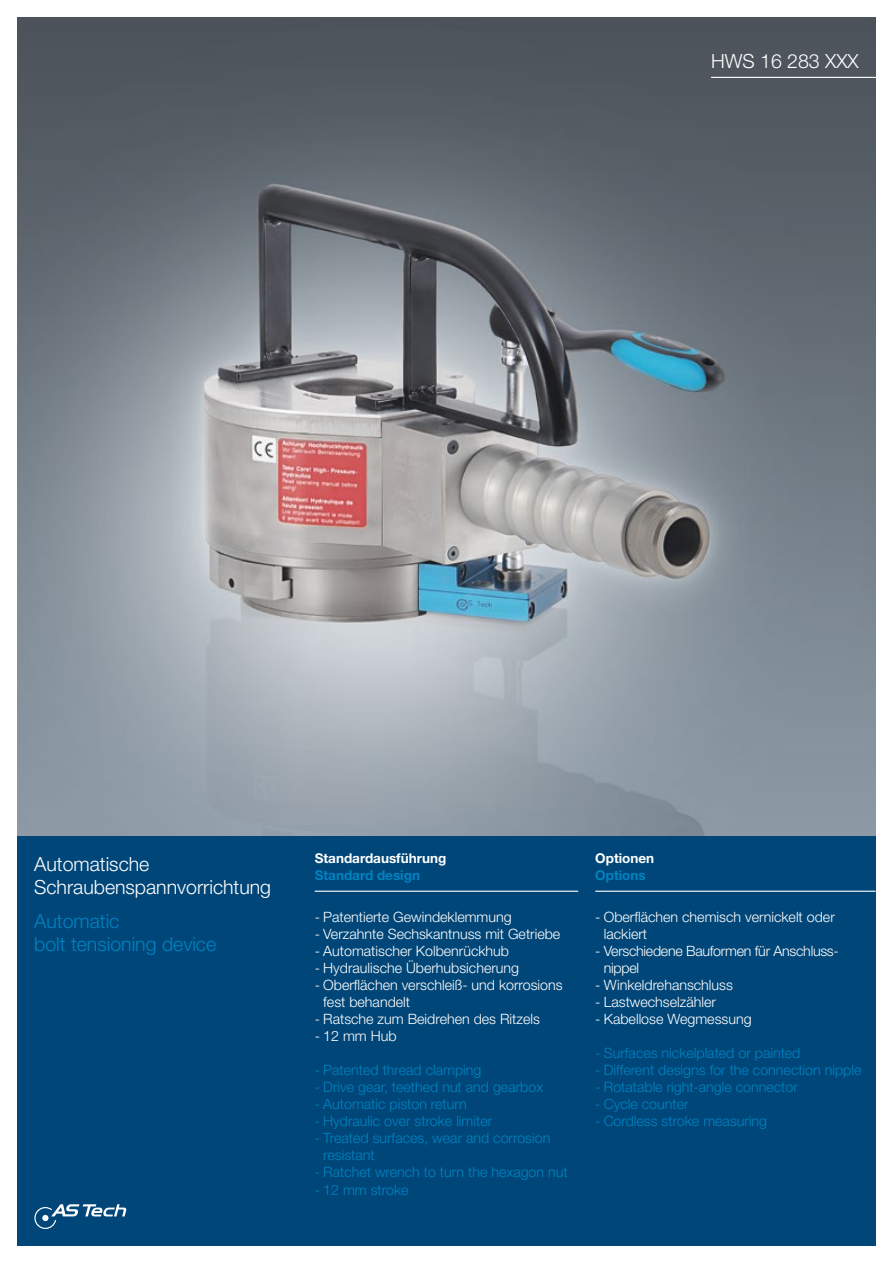
<style>
.page{position:relative;width:893px;height:1263px;background:#fff}
.page>*{position:absolute;margin:0;border:0;box-sizing:border-box;transform-origin:0 0}
.t1{font:300 19.5px/23.4px "Helvetica Neue LT Std";color:#fff}
.t2{font:300 19.5px/23.4px "Helvetica Neue LT Std";color:#0083c2}
.t3{font:300 14.25px/17.1px "Helvetica Neue LT Std";color:#0083c2}
.t4{font:300 14.25px/17.1px "Helvetica Neue LT Std";color:#fff}
.t5{font:300 14.25px/17.1px "Helvetica Neue LT Std";letter-spacing:-.02em;color:#fff}
.t6{font:700 13.5px "Helvetica Neue LT Std";color:#fff}
.t7{font:700 13.5px "Helvetica Neue LT Std";color:#0083c2}
</style>
<div class="page">
<img style="left:17px;top:17px;width:859px;height:819px">
<div style="left:17px;top:836px;width:859px;height:410px;background:#004678"></div>
<svg style="left:34px;top:1204px;width:92px;height:25px"></svg>
<div style="left:42px;top:1215px;width:7px;height:6px;background:#fff;border-radius:50%"></div>
<hr style="left:315px;top:891px;width:263px;height:1px;background:#fff">
<hr style="left:595px;top:891px;width:281px;height:1px;background:#fff">
<hr style="left:711px;top:77px;width:173px;height:1px;background:#fff">
<h1 class="t1" style="left:711px;top:49px;width:149px">HWS 16 283 XXX</h1>
<p class="t6" style="left:315px;top:850px;width:133px">Standardausführung</p>
<p class="t7" style="left:315px;top:867px;width:107px">Standard design</p>
<p class="t6" style="left:595px;top:850px;width:60px">Optionen</p>
<p class="t7" style="left:595px;top:867px;width:52px">Options</p>
<h1 class="t1" style="left:34px;top:851px;width:238px">Automatische<br>Schraubenspannvorrichtung</h1>
<h1 class="t2" style="left:34px;top:909px;width:184px">Automatic<br>bolt tensioning device</h1>
<p class="t4" style="left:604px;top:908px;width:232px;text-indent:-9px">- Oberflächen chemisch vernickelt oder lackiert</p>
<p class="t4" style="left:315px;top:908px;width:198px">- Patentierte Gewindeklemmung</p>
<p class="t4" style="left:315px;top:925px;width:247px">- Verzahnte Sechskantnuss mit Getriebe</p>
<p class="t4" style="left:315px;top:942px;width:196px">- Automatischer Kolbenrückhub</p>
<p class="t4" style="left:315px;top:959px;width:206px">- Hydraulische Überhubsicherung</p>
<p class="t4" style="left:323px;top:976px;width:241px;text-indent:-9px">- Oberflächen verschleiß- und korrosions fest behandelt</p>
<p class="t4" style="left:315px;top:1010px;width:227px">- Ratsche zum Beidrehen des Ritzels</p>
<p class="t4" style="left:315px;top:1027px;width:83px">- 12 mm Hub</p>
<p class="t3" style="left:315px;top:1061px;width:168px">- Patented thread clamping</p>
<p class="t3" style="left:315px;top:1078px;width:230px">- Drive gear, teethed nut and gearbox</p>
<p class="t3" style="left:315px;top:1095px;width:154px">- Automatic piston return</p>
<p class="t3" style="left:315px;top:1112px;width:179px">- Hydraulic over stroke limiter</p>
<p class="t3" style="left:323px;top:1129px;width:229px;text-indent:-9px">- Treated surfaces, wear and corrosion resistant</p>
<p class="t3" style="left:315px;top:1163px;width:254px">- Ratchet wrench to turn the hexagon nut</p>
<p class="t3" style="left:315px;top:1180px;width:95px">- 12 mm stroke</p>
<p class="t5" style="left:604px;top:942px;width:236px;text-indent:-9px">- Verschiedene Bauformen für Anschluss&shy;nippel</p>
<p class="t4" style="left:595px;top:976px;width:139px">- Winkeldrehanschluss</p>
<p class="t4" style="left:595px;top:993px;width:122px">- Lastwechselzähler</p>
<p class="t4" style="left:595px;top:1010px;width:158px">- Kabellose Wegmessung</p>
<p class="t3" style="left:595px;top:1044px;width:207px">- Surfaces nickelplated or painted</p>
<p class="t3" style="left:595px;top:1061px;width:268px">- Different designs for the connection nipple</p>
<p class="t3" style="left:595px;top:1078px;width:204px">- Rotatable right-angle connector</p>
<p class="t3" style="left:595px;top:1095px;width:95px">- Cycle counter</p>
<p class="t3" style="left:595px;top:1112px;width:173px">- Cordless stroke measuring</p>
</div>
